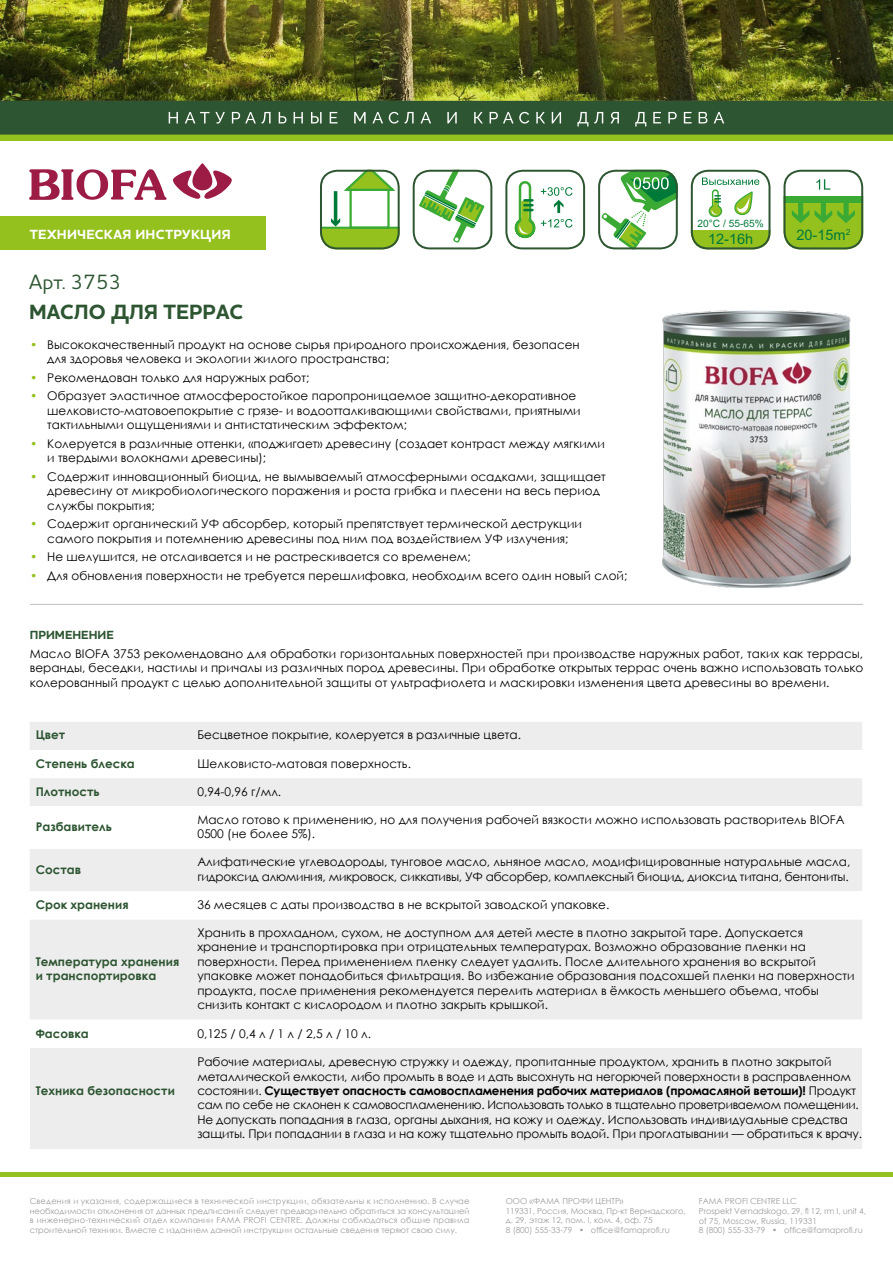
<style>
.page{position:relative;width:893px;height:1263px;background:#fff}
.page>*{position:absolute;margin:0;border:0;box-sizing:border-box;transform-origin:0 0}
.t1{font:700 21px "Houschka Pro";color:#2d5531}
.t2{font:500 21px "Houschka Pro";color:#2d5531}
.t3{font:14.55px "Arial";color:#007a38}
.t4{font:700 13.5px "Houschka Pro";letter-spacing:.02em;color:#fff}
.t5{font:12px/14.4px "Century Gothic";color:#000}
.t6{font:700 12px/14.4px "Century Gothic";color:#2d5531}
.t7{font:700 12px "Houschka Pro";color:#2d5531}
.t8{font:10.2px "Arial";color:#007a38}
.t9{font:8.25px/9.8px "Century Gothic";color:#9d9d9c}
.s1{color:#95c11f}
.s2{font-weight:700}
</style>
<div class="page">
<img style="left:662px;top:311px;width:189px;height:277px">
<div style="left:0;top:125px;width:893px;height:15px;background:#95c11f"></div>
<img style="left:0;top:0;width:893px;height:88px">
<div style="left:0;top:1172px;width:893px;height:5px;background:#95c11f"></div>
<div style="left:0;top:216px;width:266px;height:33px;background:#95c11f"></div>
<svg style="left:29px;top:163px;width:203px;height:37px"></svg>
<svg style="left:0;top:88px;width:893px;height:47px;background:#426031"></svg>
<div style="left:30px;top:722px;width:832px;height:28px;background:#ededed"></div>
<svg style="left:30px;top:778px;width:832px;height:271px;fill:#ededed"></svg>
<div style="left:30px;top:1049px;width:161px;height:100px;background:#ededed"></div>
<div style="left:191px;top:1049px;width:671px;height:100px;background:#ededed"></div>
<hr style="left:30px;top:604px;width:833px;height:1px;background:#c6c6c6">
<svg style="left:598px;top:170px;width:80px;height:79px"></svg>
<svg style="left:691px;top:170px;width:79px;height:79px"></svg>
<svg style="left:783px;top:170px;width:80px;height:79px"></svg>
<svg style="left:505px;top:170px;width:80px;height:79px"></svg>
<svg style="left:413px;top:170px;width:79px;height:79px"></svg>
<svg style="left:320px;top:170px;width:80px;height:79px"></svg>
<p class="t4" style="left:30px;top:225px;width:202px">ТЕХНИЧЕСКАЯ ИНСТРУКЦИЯ</p>
<h1 class="t2" style="left:29px;top:269px;width:94px">Арт. 3753</h1>
<h1 class="t1" style="left:29px;top:298px;width:215px">МАСЛО ДЛЯ ТЕРРАС</h1>
<p class="t5" style="left:47px;top:337px;width:534px;text-indent:-17px"><span class="s1">•</span> Высококачественный продукт на основе сырья природного происхождения, безопасен для здоровья человека и экологии жилого пространства;</p>
<p class="t5" style="left:30px;top:370px;width:280px"><span class="s1">•</span> Рекомендован только для наружных работ;</p>
<p class="t5" style="left:47px;top:389px;width:535px;text-indent:-17px"><span class="s1">•</span> Образует эластичное атмосферостойкое паропроницаемое защитно-декоративное шелковисто-матовоепокрытие с грязе- и водоотталкивающими свойствами, приятными тактильными ощущениями и антистатическим эффектом;</p>
<p class="t5" style="left:47px;top:436px;width:559px;text-indent:-17px"><span class="s1">•</span> Колеруется в различные оттенки, «поджигает» древесину (создает контраст между мягкими и твердыми волокнами древесины);</p>
<p class="t5" style="left:47px;top:469px;width:560px;text-indent:-17px"><span class="s1">•</span> Содержит инновационный биоцид, не вымываемый атмосферными осадками, защищает древесину от микробиологического поражения и роста грибка и плесени на весь период службы покрытия;</p>
<p class="t5" style="left:30px;top:517px;width:553px;text-align:center"><span class="s1">•</span> Содержит органический УФ абсорбер, который препятствует термической деструкции самого покрытия и потемнению древесины под ним под воздействием УФ излучения;</p>
<p class="t5" style="left:30px;top:550px;width:442px"><span class="s1">•</span> Не шелушится, не отслаивается и не растрескивается со временем;</p>
<p class="t5" style="left:30px;top:568px;width:598px"><span class="s1">•</span> Для обновления поверхности не требуется перешлифовка, необходим всего один новый слой;</p>
<p class="t8" style="left:697px;top:217px;width:68px">20°C / 55-65%</p>
<p class="t3" style="left:708px;top:229px;width:47px">12-16h</p>
<p class="t3" style="left:796px;top:225px;width:55px">20-15m<sup>2</sup></p>
<p class="t7" style="left:30px;top:627px;width:85px">ПРИМЕНЕНИЕ</p>
<p class="t5" style="left:30px;top:646px;width:835px;text-align:justify">Масло BIOFA 3753 рекомендовано для обработки горизонтальных поверхностей при производстве наружных работ, таких как террасы, веранды, беседки, настилы и причалы из различных пород древесины. При обработке открытых террас очень важно использовать только колерованный продукт с целью дополнительной защиты от ультрафиолета и маскировки изменения цвета древесины во времени.</p>
<p class="t6" style="left:36px;top:727px;width:31px">Цвет</p>
<p class="t5" style="left:197px;top:728px;width:325px">Бесцветное покрытие, колеруется в различные цвета.</p>
<p class="t6" style="left:36px;top:755px;width:101px">Степень блеска</p>
<p class="t5" style="left:197px;top:756px;width:215px">Шелковисто-матовая поверхность.</p>
<p class="t6" style="left:36px;top:783px;width:65px">Плотность</p>
<p class="t5" style="left:197px;top:784px;width:85px">0,94-0,96 г/мл.</p>
<p class="t6" style="left:36px;top:819px;width:78px">Разбавитель</p>
<p class="t5" style="left:197px;top:812px;width:649px">Масло готово к применению, но для получения рабочей вязкости можно использовать растворитель BIOFA<br>0500 (не более 5%).</p>
<p class="t6" style="left:36px;top:861px;width:47px">Состав</p>
<p class="t5" style="left:197px;top:854px;width:654px">Алифатические углеводороды, тунговое масло, льняное масло, модифицированные натуральные масла, гидроксид алюминия, микровоск, сиккативы, УФ абсорбер, комплексный биоцид, диоксид титана, бентониты.</p>
<p class="t6" style="left:36px;top:897px;width:94px">Срок хранения</p>
<p class="t5" style="left:197px;top:897px;width:413px">36 месяцев с даты производства в не вскрытой заводской упаковке.</p>
<p class="t6" style="left:36px;top:954px;width:145px">Температура хранения и транспортировка</p>
<p class="t5" style="left:197px;top:925px;width:658px">Хранить в прохладном, сухом, не доступном для детей месте в плотно закрытой таре. Допускается хранение и транспортировка при отрицательных температурах. Возможно образование пленки на поверхности. Перед применением пленку следует удалить. После длительного хранения во вскрытой упаковке может понадобиться фильтрация. Во избежание образования подсохшей пленки на поверхности продукта, после применения рекомендуется перелить материал в ёмкость меньшего объема, чтобы снизить контакт с кислородом и плотно закрыть крышкой.</p>
<p class="t6" style="left:36px;top:1025px;width:55px">Фасовка</p>
<p class="t5" style="left:197px;top:1026px;width:175px">0,125 / 0,4 л / 1 л / 2,5 л / 10 л.</p>
<p class="t6" style="left:36px;top:1083px;width:141px">Техника безопасности</p>
<p class="t5" style="left:197px;top:1054px;width:666px">Рабочие материалы, древесную стружку и одежду, пропитанные продуктом, хранить в плотно закрытой металлической емкости, либо промыть в воде и дать высохнуть на негорючей поверхности в расправленном состоянии. <span class="s2">Существует опасность самовоспламенения рабочих материалов (промасляной ветоши)!</span> Продукт сам по себе не склонен к самовоспламенению. Использовать только в тщательно проветриваемом помещении.<br>Не допускать попадания в глаза, органы дыхания, на кожу и одежду. Использовать индивидуальные средства защиты. При попадании в глаза и на кожу тщательно промыть водой. При проглатывании — обратиться к врачу.</p>
<p class="t9" style="left:30px;top:1196px;width:441px;text-align:justify">Сведения и указания, содержащиеся в технической инструкции, обязательны к исполнению. В случае необходимости отклонения от данных предписаний следует предварительно обратиться за консультацией в инженерно-технический отдел компании FAMA PROFI CENTRE. Должны соблюдаться общие правила строительной техники. Вместе с изданием данной инструкции остальные сведения теряют свою силу.</p>
<p class="t9" style="left:506px;top:1196px;width:181px">ООО «ФАМА ПРОФИ ЦЕНТР»<br>119331, Россия, Москва, Пр-кт Вернадского, д. 29, этаж 12, пом. I, ком. 4, оф. 75<br>8 (800) 555-33-79 • office@famaprofi.ru</p>
<p class="t9" style="left:699px;top:1196px;width:169px">FAMA PROFI CENTRE LLC<br>Prospekt Vernadskogo, 29, fl 12, rm I, unit 4, of 75, Moscow, Russia, 119331<br>8 (800) 555-33-79 • office@famaprofi.ru</p>
</div>
